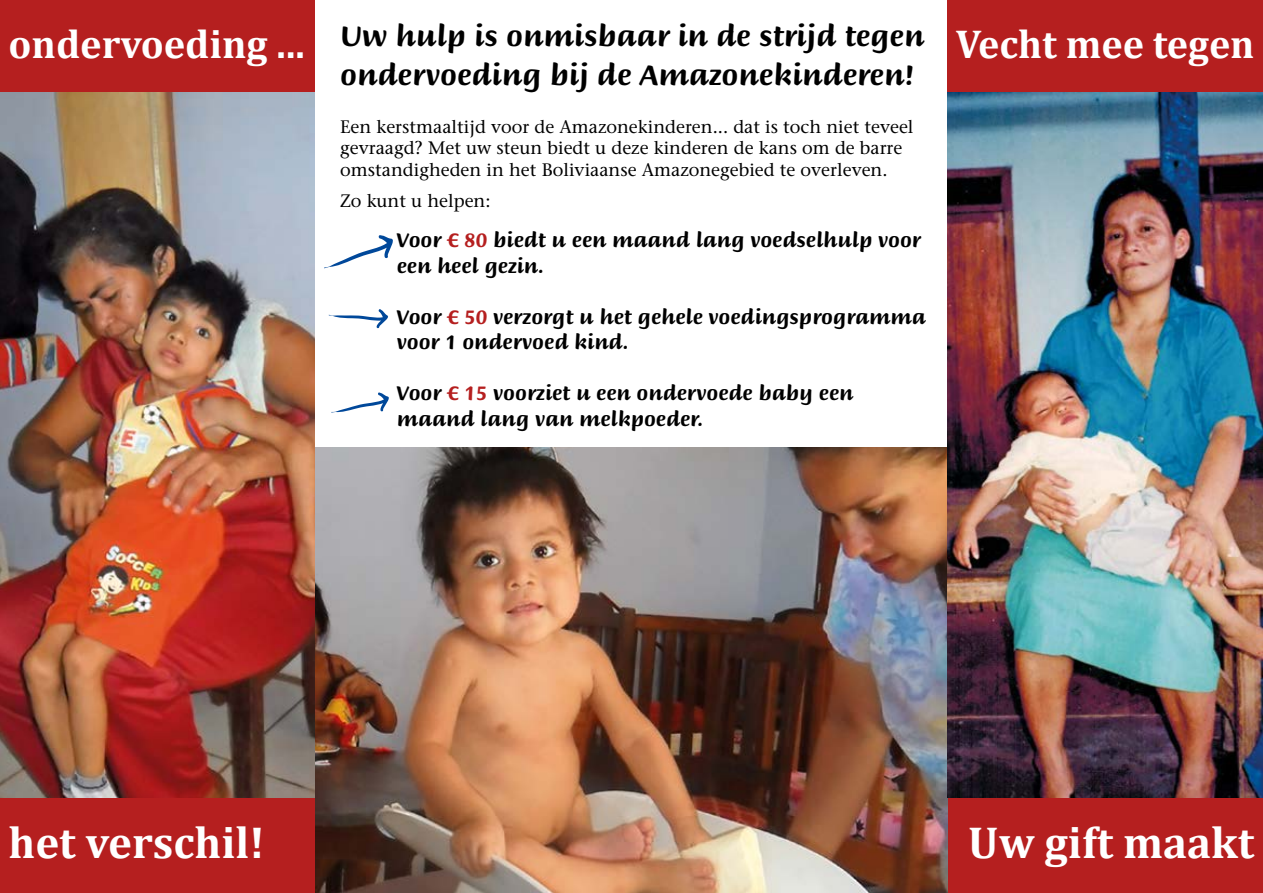
<style>
.page{position:relative;width:1263px;height:893px;background:#b51f1f}
.page>*{position:absolute;margin:0;border:0;box-sizing:border-box;transform-origin:0 0}
.t1{font:700 45px "Cambria";color:#fff}
.t2{font:700 40.5px "Cambria";color:#fff}
.t3{font:700 30px/39px "Briem Script Std";color:#000}
.t4{font:700 21px/25.5px "Briem Script Std";color:#000}
.t5{font:500 18px/21.6px "Stone Serif Std";color:#000}
.s1{color:#b51f1f}
</style>
<div class="page">
<img style="left:0;top:92px;width:316px;height:705px">
<img style="left:316px;top:446px;width:631px;height:447px">
<div style="left:316px;top:0;width:631px;height:446px;background:#fff"></div>
<img style="left:947px;top:92px;width:316px;height:705px">
<svg style="left:324px;top:235px;width:69px;height:33px"></svg>
<svg style="left:329px;top:309px;width:59px;height:19px"></svg>
<svg style="left:331px;top:392px;width:58px;height:21px"></svg>
<h2 class="t2" style="left:9px;top:15px;width:298px">ondervoeding ...</h2>
<h3 class="t3" style="left:340px;top:17px;width:586px">Uw hulp is onmisbaar in de strijd tegen ondervoeding bij de Amazonekinderen!</h3>
<p class="t5" style="left:340px;top:116px;width:575px">Een kerstmaaltijd voor de Amazonekinderen... dat is toch niet teveel gevraagd? Met uw steun biedt u deze kinderen de kans om de barre omstandigheden in het Boliviaanse Amazonegebied te overleven.</p>
<p class="t5" style="left:340px;top:189px;width:152px">Zo kunt u helpen:</p>
<p class="t4" style="left:397px;top:228px;width:525px">Voor <span class="s1">€ 80</span> biedt u een maand lang voedselhulp voor een heel gezin.</p>
<p class="t4" style="left:397px;top:304px;width:531px">Voor <span class="s1">€ 50</span> verzorgt u het gehele voedingsprogramma voor 1 ondervoed kind.</p>
<p class="t4" style="left:397px;top:381px;width:458px">Voor <span class="s1">€ 15</span> voorziet u een ondervoede baby een maand lang van melkpoeder.</p>
<h2 class="t2" style="left:956px;top:16px;width:300px">Vecht mee tegen</h2>
<h1 class="t1" style="left:9px;top:811px;width:258px">het verschil!</h1>
<h1 class="t1" style="left:968px;top:811px;width:288px">Uw gift maakt</h1>
</div>
